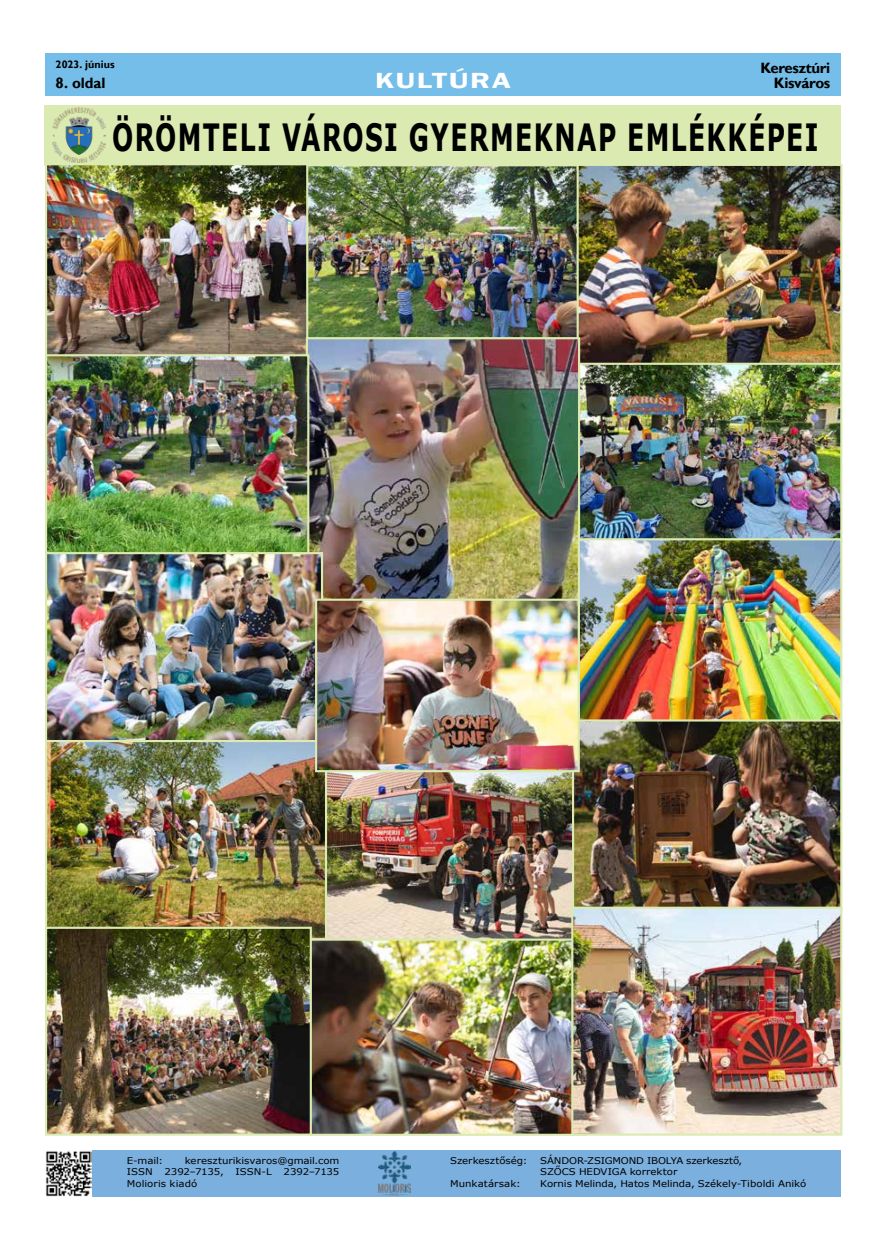
<style>
.page{position:relative;width:886px;height:1241px;background:#fff}
.page>*{position:absolute;margin:0;border:0;box-sizing:border-box;transform-origin:0 0}
.t1{font:700 37.5px "Verdana";letter-spacing:.055em;color:#000;scale:.67 1}
.t2{font:600 22.5px "Franklin Gothic";letter-spacing:.05em;color:#fff;scale:1.36 1}
.t3{font:700 15px/15px "Gill Sans";letter-spacing:-.025em;color:#000;text-align:right}
.t4{font:700 10.75px "Gill Sans";letter-spacing:.005em;color:#000}
.t5{font:9.25px/11.2px "Verdana";letter-spacing:-.005em;color:#000;scale:1.1 1}
</style>
<div class="page">
<div style="left:45px;top:53px;width:796px;height:43px;background:#75bee9"></div>
<div style="left:45px;top:1149px;width:796px;height:47px;background:#7bafde"></div>
<img style="left:45px;top:1150px;width:46px;height:46px">
<img style="left:379px;top:1151px;width:31px;height:44px">
<div style="left:45px;top:105px;width:796px;height:61px;background:#dbeab1"></div>
<img style="left:48px;top:166px;width:258px;height:188px">
<div style="left:45px;top:163px;width:270px;height:194px;border:2px solid #dbeab1"></div>
<img style="left:309px;top:167px;width:267px;height:169px">
<div style="left:306px;top:164px;width:278px;height:175px;border:2px solid #dbeab1"></div>
<img style="left:579px;top:167px;width:260px;height:195px">
<div style="left:576px;top:164px;width:266px;height:201px;border:2px solid #dbeab1"></div>
<img style="left:580px;top:365px;width:259px;height:173px">
<div style="left:566px;top:362px;width:276px;height:180px;border:2px solid #dbeab1"></div>
<img style="left:309px;top:340px;width:268px;height:258px">
<div style="left:306px;top:337px;width:274px;height:266px;border:2px solid #dbeab1"></div>
<img style="left:48px;top:357px;width:258px;height:195px">
<div style="left:45px;top:354px;width:264px;height:201px;border:2px solid #dbeab1"></div>
<img style="left:48px;top:555px;width:272px;height:184px">
<div style="left:45px;top:552px;width:278px;height:192px;border:2px solid #dbeab1"></div>
<img style="left:327px;top:772px;width:245px;height:166px">
<img style="left:581px;top:541px;width:258px;height:178px">
<div style="left:578px;top:538px;width:264px;height:186px;border:2px solid #dbeab1"></div>
<img style="left:48px;top:742px;width:276px;height:195px">
<div style="left:45px;top:739px;width:282px;height:201px;border:2px solid #dbeab1"></div>
<img style="left:312px;top:941px;width:259px;height:191px">
<div style="left:309px;top:938px;width:278px;height:197px;border:2px solid #dbeab1"></div>
<img style="left:575px;top:722px;width:264px;height:184px">
<div style="left:572px;top:719px;width:270px;height:192px;border:2px solid #dbeab1"></div>
<img style="left:48px;top:929px;width:261px;height:203px">
<div style="left:45px;top:926px;width:267px;height:209px;border:2px solid #dbeab1"></div>
<img style="left:574px;top:909px;width:265px;height:223px">
<div style="left:571px;top:906px;width:271px;height:229px;border:2px solid #dbeab1"></div>
<img style="left:318px;top:601px;width:259px;height:168px">
<div style="left:315px;top:598px;width:265px;height:174px;border:2px solid #dbeab1"></div>
<img style="left:52px;top:107px;width:54px;height:56px">
<p class="t4" style="left:56px;top:58px;width:61px">2023. június</p>
<h3 class="t3" style="left:56px;top:76px;width:51px">8. oldal</h3>
<h2 class="t2" style="left:375px;top:67px;width:101px">KULTÚRA</h2>
<h3 class="t3" style="left:760px;top:61px;width:71px">Keresztúri<br>Kisváros</h3>
<h1 class="t1" style="left:112px;top:110px;width:1055px">ÖRÖMTELI VÁROSI GYERMEKNAP EMLÉKKÉPEI</h1>
<p class="t5" style="left:127px;top:1154px;width:34px">E-mail:</p>
<p class="t5" style="left:185px;top:1154px;width:142px">kereszturikisvaros@gmail.com</p>
<p class="t5" style="left:127px;top:1166px;width:25px">ISSN</p>
<p class="t5" style="left:164px;top:1166px;width:55px">2392–7135,</p>
<p class="t5" style="left:235px;top:1166px;width:35px">ISSN-L</p>
<p class="t5" style="left:284px;top:1166px;width:52px">2392–7135</p>
<p class="t5" style="left:127px;top:1177px;width:66px">Molioris kiadó</p>
<p class="t5" style="left:450px;top:1154px;width:72px">Szerkesztőség:</p>
<p class="t5" style="left:540px;top:1154px;width:185px">SÁNDOR-ZSIGMOND IBOLYA szerkesztő,<br>SZŐCS HEDVIGA korrektor</p>
<p class="t5" style="left:450px;top:1177px;width:66px">Munkatársak:</p>
<p class="t5" style="left:540px;top:1177px;width:243px">Kornis Melinda, Hatos Melinda, Székely-Tiboldi Anikó</p>
</div>
